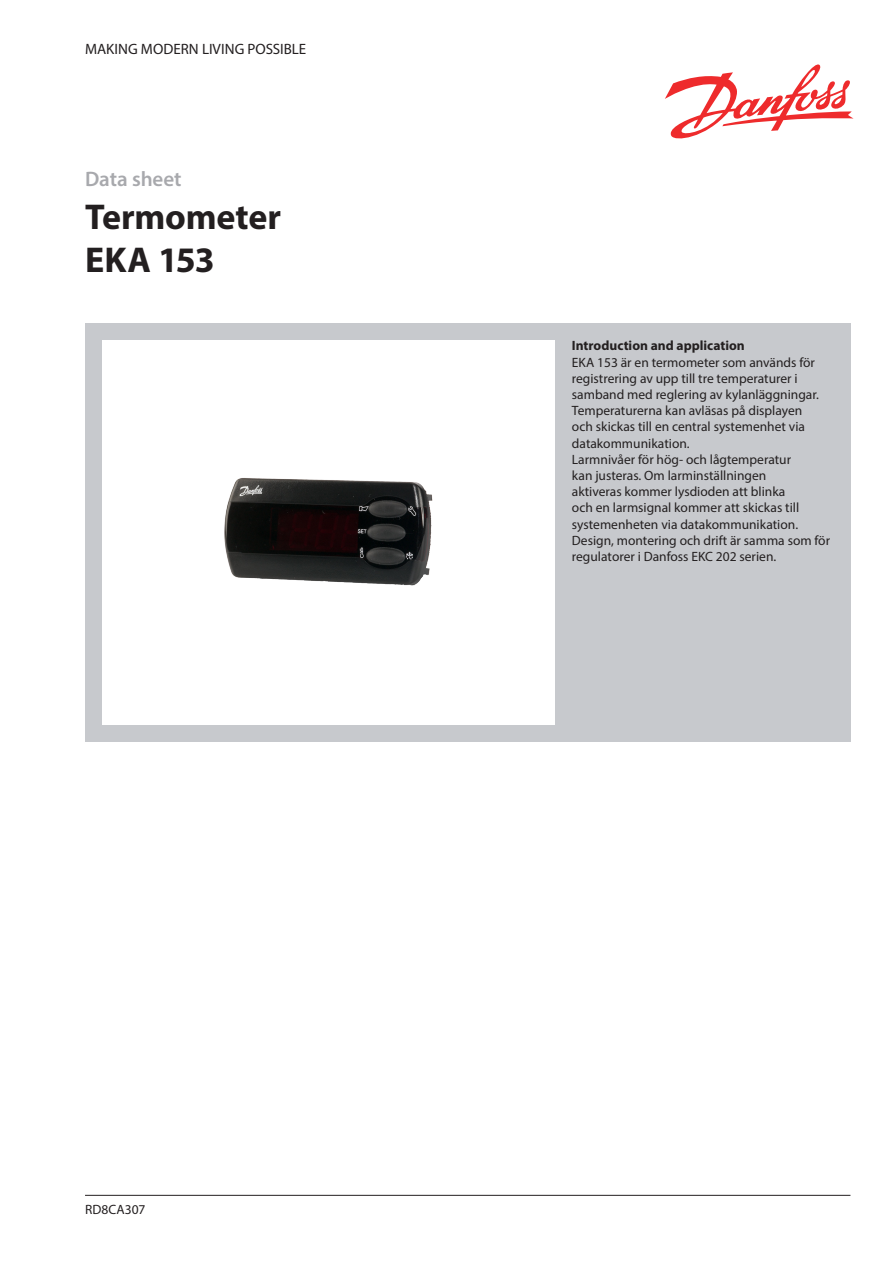
<style>
.page{position:relative;width:893px;height:1263px;background:#fff}
.page>*{position:absolute;margin:0;border:0;box-sizing:border-box;transform-origin:0 0}
.Headline_2_front_pag{font:700 36px "Myriad Pro";letter-spacing:-.005em;color:#231f20}
.Headline_1_front_pag{font:600 21px "Myriad Pro";letter-spacing:-.005em;color:#a8a9ad}
.t1{font:15px "Myriad Pro";color:#231f20}
.t2{font:13.5px/16.2px "Myriad Pro";color:#231f20}
.t3{font:700 13.5px "Myriad Pro";color:#231f20}
</style>
<div class="page">
<div style="left:85px;top:323px;width:765px;height:419px;background:#c7c9cd"></div>
<div style="left:102px;top:340px;width:453px;height:385px;background:#fff"></div>
<img style="left:224px;top:478px;width:209px;height:108px">
<hr style="left:85px;top:1195px;width:765px;height:1px;background:#231f20">
<svg style="left:665px;top:64px;width:188px;height:75px"></svg>
<p class="t1" style="left:85px;top:39px;width:223px">MAKING MODERN LIVING POSSIBLE</p>
<p class="Headline_1_front_pag" style="left:85px;top:165px;width:98px">Data sheet</p>
<p class="Headline_2_front_pag" style="left:85px;top:193px;width:198px">Termometer</p>
<p class="Headline_2_front_pag" style="left:85px;top:237px;width:131px">EKA 153</p>
<p class="t2" style="left:85px;top:1201px;width:62px">RD8CA307</p>
<p class="t3" style="left:572px;top:337px;width:174px">Introduction and application</p>
<p class="t2" style="left:572px;top:354px;width:249px">EKA 153 är en termometer som används för registrering av upp till tre temperaturer i samband med reglering av kylanläggningar.</p>
<p class="t2" style="left:572px;top:402px;width:235px">Temperaturerna kan avläsas på displayen och skickas till en central systemenhet via datakommunikation.</p>
<p class="t2" style="left:572px;top:451px;width:229px">Larmnivåer för hög- och lågtemperatur kan justeras. Om larminställningen aktiveras kommer lysdioden att blinka och en larmsignal kommer att skickas till systemenheten via datakommunikation.</p>
<p class="t2" style="left:572px;top:532px;width:260px">Design, montering och drift är samma som för regulatorer i Danfoss EKC 202 serien.</p>
</div>
